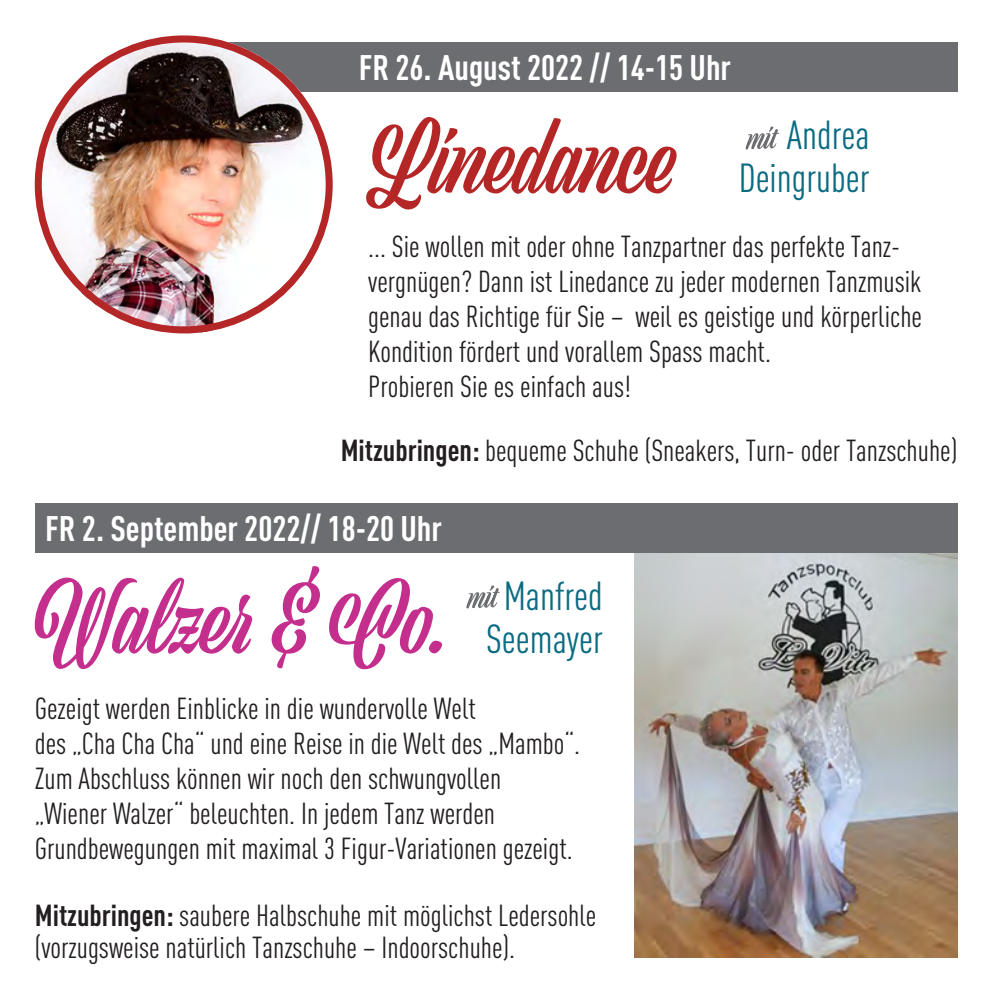
<style>
.page{position:relative;width:993px;height:993px;background:#fff}
.page>*{position:absolute;margin:0;border:0;box-sizing:border-box;transform-origin:0 0}
.t1{font:90px "Viktor Script";letter-spacing:.005em;color:#c42e8c}
.t2{font:90px "Viktor Script";letter-spacing:.025em;color:#b52626}
.t3{font:40px/42.5px "DIN Cond";color:#0a6b82;text-align:center}
.t4{font:700 35px "DIN Cond";color:#fff}
.t5{font:30px/35px "DIN Cond";color:#231f20}
.s1{font-weight:700}
</style>
<div class="page">
<img style="left:634px;top:553px;width:323px;height:404px">
<div style="left:184px;top:43px;width:773px;height:49px;background:#6c6d70"></div>
<div style="left:35px;top:503px;width:922px;height:50px;background:#6c6d70"></div>
<svg style="left:466px;top:585px;width:34px;height:23px"></svg>
<img style="left:40px;top:40px;width:292px;height:293px">
<div style="left:35px;top:35px;width:297px;height:298px;border:7px solid #b52626;border-radius:50%"></div>
<svg style="left:745px;top:126px;width:34px;height:24px"></svg>
<p class="t4" style="left:358px;top:46px;width:374px">FR 26. August 2022 // 14-15 Uhr</p>
<h1 class="t2" style="left:366px;top:109px;width:307px">Linedance</h1>
<h2 class="t3" style="left:738px;top:114px;width:132px;text-align:right">Andrea<br>Deingruber</h2>
<p class="t5" style="left:368px;top:228px;width:555px">... Sie wollen mit oder ohne Tanzpartner das perfekte Tanz&shy;vergnügen? Dann ist Linedance zu jeder modernen Tanzmusik genau das Richtige für Sie – weil es geistige und körperliche Kondition fördert und vorallem Spass macht.<br>Probieren Sie es einfach aus!</p>
<p class="t5" style="left:340px;top:432px;width:618px"><span class="s1">Mitzubringen:</span> bequeme Schuhe (Sneakers, Turn- oder Tanzschuhe)</p>
<p class="t4" style="left:45px;top:507px;width:398px">FR 2. September 2022// 18-20 Uhr</p>
<h1 class="t1" style="left:35px;top:568px;width:416px">Walzer &amp; Co.</h1>
<h2 class="t3" style="left:486px;top:574px;width:118px">Manfred<br>Seemayer</h2>
<p class="t5" style="left:35px;top:690px;width:546px">Gezeigt werden Einblicke in die wundervolle Welt<br>des „Cha Cha Cha“ und eine Reise in die Welt des „Mambo“.<br>Zum Abschluss können wir noch den schwungvollen „Wiener Walzer“ beleuchten. In jedem Tanz werden Grundbewegungen mit maximal 3 Figur-Variationen gezeigt.</p>
<p class="t5" style="left:35px;top:899px;width:563px;line-height:31.2px"><span class="s1">Mitzubringen:</span> saubere Halbschuhe mit möglichst Ledersohle (vorzugsweise natürlich Tanzschuhe – Indoorschuhe).</p>
</div>
